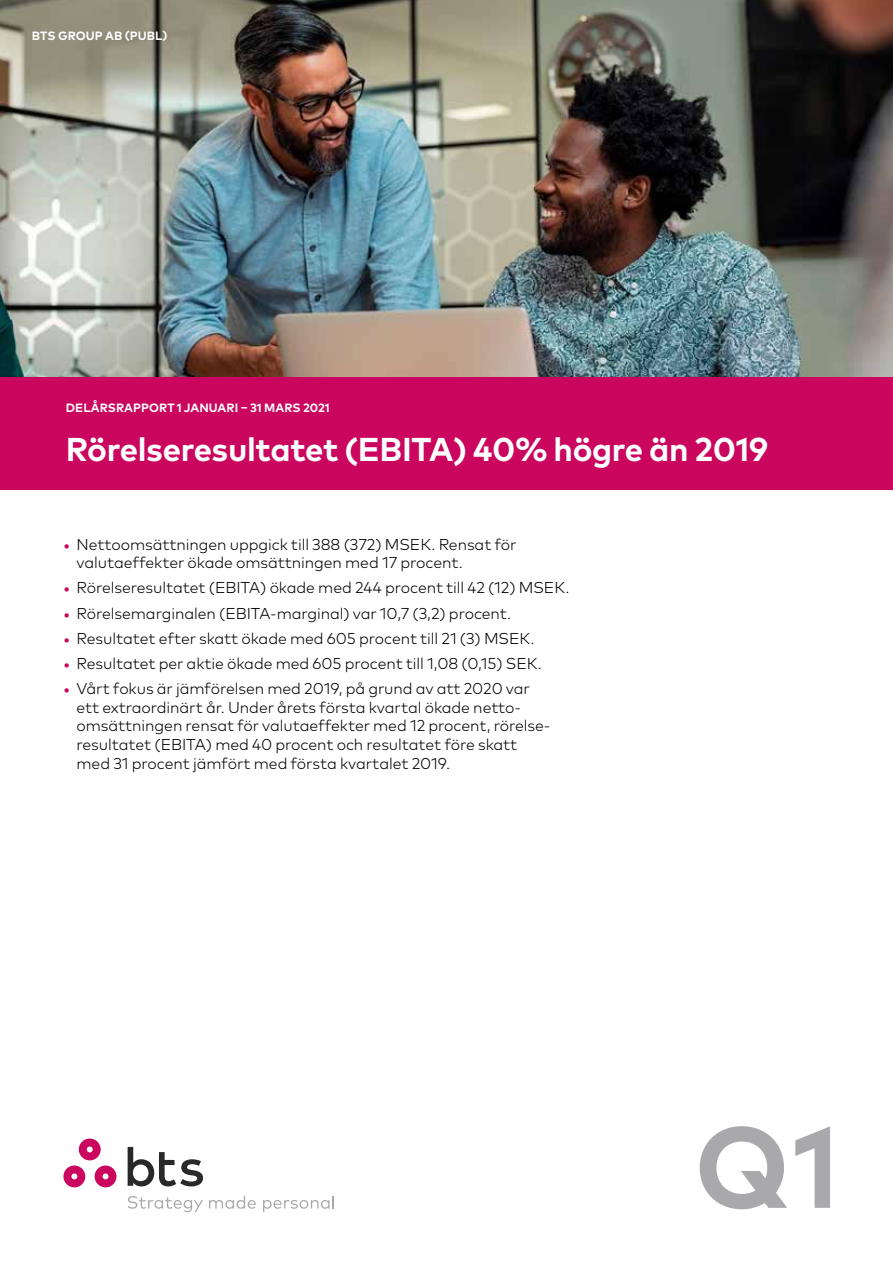
<style>
.page{position:relative;width:893px;height:1263px;background:#fff}
.page>*{position:absolute;margin:0;border:0;box-sizing:border-box;transform-origin:0 0}
.t1{font:700 114.45px "Mark OT";color:#a9a9ab}
.t2{font:700 33px "Mark OT";letter-spacing:-.01em;color:#fff}
.t3{font:300 15.75px/18.8px "Mark OT";letter-spacing:-.005em;color:#000}
.t4{font:700 12px "Mark OT";letter-spacing:.005em;color:#fff}
.s1{font-weight:700;font-size:13.5px;color:#ca065e}
</style>
<div class="page">
<img style="left:0;top:0;width:893px;height:377px">
<div style="left:0;top:377px;width:893px;height:113px;background:#ca065e"></div>
<svg style="left:128px;top:1147px;width:75px;height:39px"></svg>
<svg style="left:63px;top:1138px;width:53px;height:49px"></svg>
<svg style="left:128px;top:1196px;width:75px;height:16px"></svg>
<svg style="left:209px;top:1196px;width:47px;height:13px"></svg>
<svg style="left:263px;top:1196px;width:71px;height:16px"></svg>
<p class="t4" style="left:32px;top:28px;width:137px">BTS GROUP AB (PUBL)</p>
<p class="t4" style="left:66px;top:400px;width:265px">DELÅRSRAPPORT 1 JANUARI – 31 MARS 2021</p>
<h2 class="t2" style="left:66px;top:428px;width:704px">Rörelseresultatet (EBITA) 40% högre än 2019</h2>
<p class="t3" style="left:77px;top:535px;width:442px;text-indent:-13px"><span class="s1">•</span> Nettoomsättningen uppgick till 388 (372) MSEK. Rensat för valutaeffekter ökade omsättningen med 17 procent.</p>
<p class="t3" style="left:64px;top:578px;width:507px"><span class="s1">•</span> Rörelseresultatet (EBITA) ökade med 244 procent till 42 (12) MSEK.</p>
<p class="t3" style="left:64px;top:604px;width:449px"><span class="s1">•</span> Rörelsemarginalen (EBITA-marginal) var 10,7 (3,2) procent.</p>
<p class="t3" style="left:64px;top:629px;width:472px"><span class="s1">•</span> Resultatet efter skatt ökade med 605 procent till 21 (3) MSEK.</p>
<p class="t3" style="left:64px;top:654px;width:480px"><span class="s1">•</span> Resultatet per aktie ökade med 605 procent till 1,08 (0,15) SEK.</p>
<p class="t3" style="left:77px;top:679px;width:473px;text-indent:-13px"><span class="s1">•</span> Vårt fokus är jämförelsen med 2019, på grund av att 2020 var ett extraordinärt år. Under årets första kvartal ökade netto&shy;omsättningen rensat för valutaeffekter med 12 procent, rörelse&shy;resultatet (EBITA) med 40 procent och resultatet före skatt med 31 procent jämfört med första kvartalet 2019.</p>
<h1 class="t1" style="left:694px;top:1093px;width:146px">Q1</h1>
</div>
